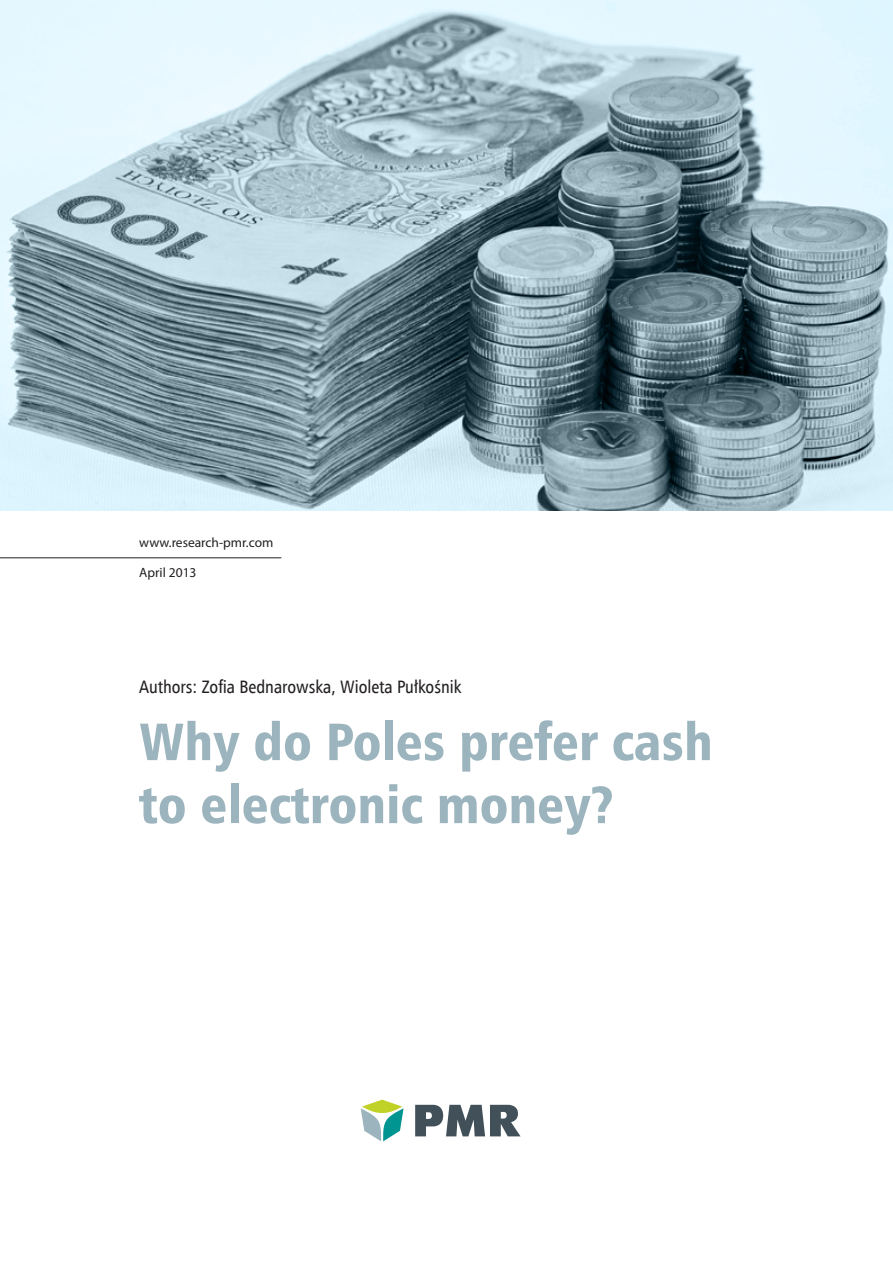
<style>
.page{position:relative;width:893px;height:1263px;background:#fff}
.page>*{position:absolute;margin:0;border:0;box-sizing:border-box;transform-origin:0 0}
.PMR_-_NAZWA_RAPORTU{font:52.5px/63px "Humnst 777 Blk Cn EU";color:#9bb4bd}
.Podtytul_-_informacj{font:18px "Humnst 777 Cn EU";color:#231f20}
.Prosty_tekst{font:13.5px "Myriad Pro";color:#231f20}
</style>
<div class="page">
<svg style="left:415px;top:1105px;width:106px;height:31px"></svg>
<svg style="left:361px;top:1099px;width:43px;height:42px"></svg>
<hr style="left:0;top:558px;width:281px;height:1px;background:#231f20">
<svg style="left:0;top:0;width:893px;height:510px;background:#99b1b9"></svg>
<p class="Prosty_tekst" style="left:139px;top:534px;width:136px">www.research-pmr.com</p>
<p class="Prosty_tekst" style="left:139px;top:564px;width:59px">April 2013</p>
<p class="Podtytul_-_informacj" style="left:139px;top:675px;width:324px">Authors: Zofia Bednarowska, Wioleta Pułkośnik</p>
<p class="PMR_-_NAZWA_RAPORTU" style="left:139px;top:710px;width:575px">Why do Poles prefer cash to electronic money?</p>
</div>
